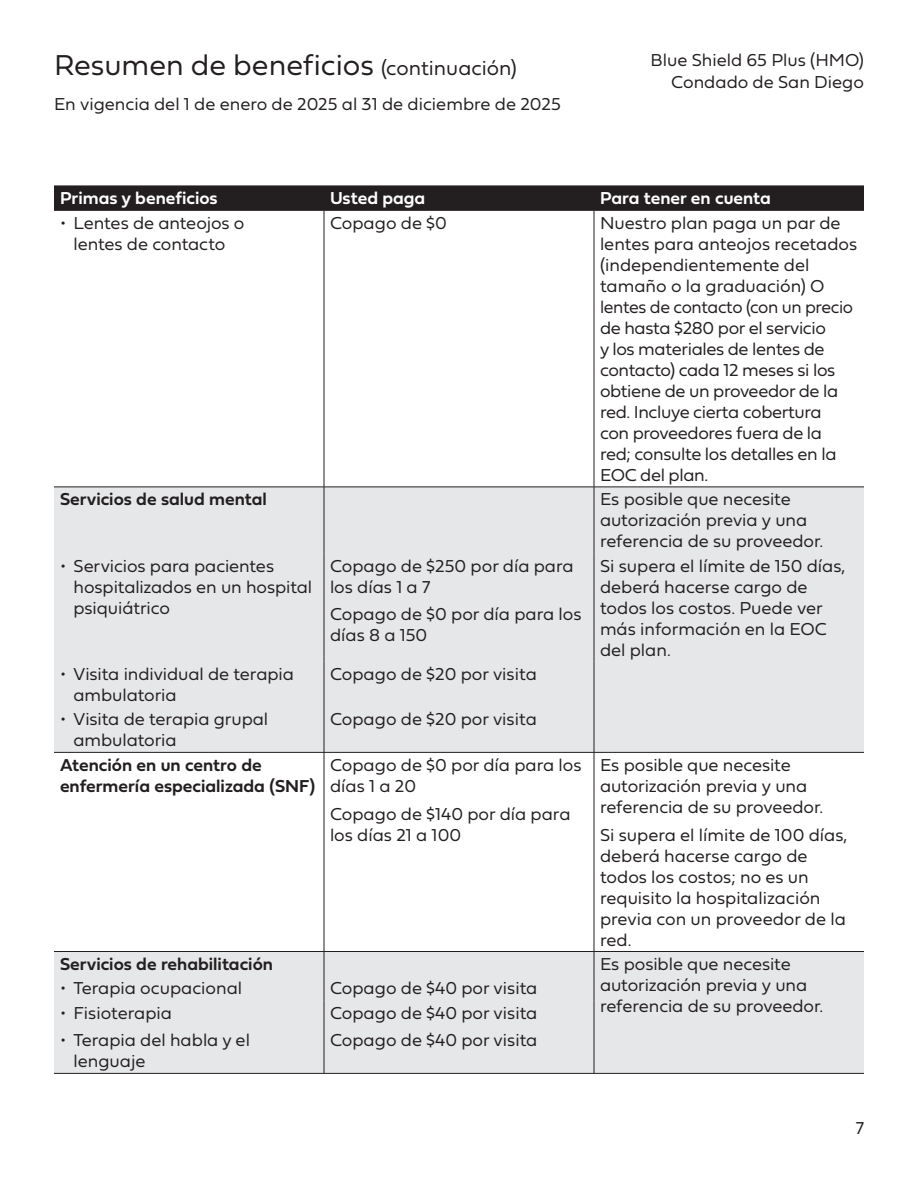
<style>
.page{position:relative;width:918px;height:1188px;background:#fff}
.page>*{position:absolute;margin:0;border:0;box-sizing:border-box;transform-origin:0 0}
.t1{font:30px "Fieldwork Geo Light";color:#231f20}
.t2{font:18px/21px "Fieldwork Geo Light";letter-spacing:-.005em;color:#231f20}
.t3{font:18px/21px "Fieldwork Geo Demibold";color:#231f20}
.t4{font:18px "Fieldwork Geo Demibold";color:#fff}
.s1{font-size:21px}
</style>
<div class="page">
<div style="left:54px;top:488px;width:810px;height:585px;background:#e6e7e9"></div>
<svg style="left:54px;top:753px;width:810px;height:198px"></svg>
<div style="left:54px;top:186px;width:810px;height:24px;background:#231f20"></div>
<hr style="left:54px;top:210px;width:270px;height:1px;background:#231f20">
<hr style="left:324px;top:210px;width:270px;height:1px;background:#231f20">
<hr style="left:324px;top:211px;width:1px;height:276px;background:#231f20">
<hr style="left:594px;top:210px;width:270px;height:1px;background:#231f20">
<hr style="left:594px;top:211px;width:1px;height:276px;background:#231f20">
<hr style="left:54px;top:487px;width:270px;height:1px;background:#231f20">
<hr style="left:324px;top:487px;width:270px;height:1px;background:#231f20">
<hr style="left:324px;top:487px;width:1px;height:66px;background:#231f20">
<hr style="left:324px;top:662px;width:1px;height:45px;background:#231f20">
<hr style="left:594px;top:752px;width:270px;height:1px;background:#231f20">
<hr style="left:594px;top:951px;width:270px;height:1px;background:#231f20">
<hr style="left:324px;top:1000px;width:1px;height:73px;background:#231f20">
<hr style="left:594px;top:1000px;width:1px;height:73px;background:#231f20">
<hr style="left:54px;top:1073px;width:270px;height:1px;background:#231f20">
<hr style="left:324px;top:1073px;width:270px;height:1px;background:#231f20">
<hr style="left:594px;top:1073px;width:270px;height:1px;background:#231f20">
<hr style="left:324px;top:553px;width:1px;height:109px;background:#231f20">
<hr style="left:324px;top:707px;width:1px;height:45px;background:#231f20">
<hr style="left:594px;top:707px;width:1px;height:45px;background:#231f20">
<svg style="left:324px;top:952px;width:1px;height:48px"></svg>
<svg style="left:594px;top:952px;width:1px;height:48px"></svg>
<hr style="left:594px;top:487px;width:270px;height:1px;background:#231f20">
<hr style="left:594px;top:487px;width:1px;height:66px;background:#231f20">
<hr style="left:594px;top:553px;width:1px;height:109px;background:#231f20">
<hr style="left:594px;top:662px;width:1px;height:45px;background:#231f20">
<hr style="left:54px;top:752px;width:270px;height:1px;background:#231f20">
<hr style="left:324px;top:752px;width:270px;height:1px;background:#231f20">
<hr style="left:324px;top:753px;width:1px;height:198px;background:#231f20">
<hr style="left:594px;top:753px;width:1px;height:198px;background:#231f20">
<hr style="left:54px;top:951px;width:270px;height:1px;background:#231f20">
<hr style="left:324px;top:951px;width:270px;height:1px;background:#231f20">
<p class="t1" style="left:54px;top:41px;width:464px">Resumen de beneficios <span class="s1">(continuación)</span></p>
<p class="t2" style="left:54px;top:92px;width:508px">En vigencia del 1 de enero de 2025 al 31 de diciembre de 2025</p>
<p class="t2" style="left:651px;top:49px;width:215px">Blue Shield 65 Plus (HMO)</p>
<p class="t2" style="left:671px;top:71px;width:194px">Condado de San Diego</p>
<p class="t4" style="left:60px;top:184px;width:159px">Primas y beneficios</p>
<p class="t4" style="left:330px;top:184px;width:97px">Usted paga</p>
<p class="t4" style="left:600px;top:184px;width:172px">Para tener en cuenta</p>
<p class="t2" style="left:60px;top:212px;width:186px;text-align:center">• Lentes de anteojos o lentes de contacto</p>
<p class="t2" style="left:330px;top:212px;width:119px">Copago de $0</p>
<p class="t2" style="left:600px;top:212px;width:259px">Nuestro plan paga un par de lentes para anteojos recetados (independientemente del tamaño o la graduación) O lentes de contacto (con un precio de hasta $280 por el servicio<br>y los materiales de lentes de contacto) cada 12 meses si los obtiene de un proveedor de la red. Incluye cierta cobertura<br>con proveedores fuera de la red; consulte los detalles en la<br>EOC del plan.</p>
<p class="t3" style="left:60px;top:488px;width:208px">Servicios de salud mental</p>
<p class="t2" style="left:600px;top:488px;width:225px">Es posible que necesite autorización previa y una referencia de su proveedor.</p>
<p class="t2" style="left:74px;top:554px;width:240px;text-indent:-14px">• Servicios para pacientes hospitalizados en un hospital psiquiátrico</p>
<p class="t2" style="left:330px;top:554px;width:245px">Copago de $250 por día para los días 1 a 7</p>
<p class="t2" style="left:600px;top:554px;width:247px">Si supera el límite de 150 días, deberá hacerse cargo de todos los costos. Puede ver más información en la EOC del plan.</p>
<p class="t2" style="left:330px;top:603px;width:253px">Copago de $0 por día para los días 8 a 150</p>
<p class="t2" style="left:74px;top:663px;width:222px;text-indent:-14px">• Visita individual de terapia ambulatoria</p>
<p class="t2" style="left:330px;top:663px;width:208px">Copago de $20 por visita</p>
<p class="t2" style="left:74px;top:708px;width:196px;text-indent:-14px">• Visita de terapia grupal ambulatoria</p>
<p class="t2" style="left:330px;top:708px;width:208px">Copago de $20 por visita</p>
<p class="t3" style="left:60px;top:754px;width:257px">Atención en un centro de enfermería especializada (SNF)</p>
<p class="t2" style="left:330px;top:753px;width:253px">Copago de $0 por día para los días 1 a 20</p>
<p class="t2" style="left:330px;top:802px;width:242px">Copago de $140 por día para los días 21 a 100</p>
<p class="t2" style="left:600px;top:753px;width:225px">Es posible que necesite autorización previa y una referencia de su proveedor.</p>
<p class="t2" style="left:600px;top:823px;width:249px">Si supera el límite de 100 días, deberá hacerse cargo de todos los costos; no es un requisito la hospitalización previa con un proveedor de la red.</p>
<p class="t3" style="left:60px;top:953px;width:215px">Servicios de rehabilitación</p>
<p class="t2" style="left:600px;top:953px;width:225px">Es posible que necesite autorización previa y una referencia de su proveedor.</p>
<p class="t2" style="left:60px;top:977px;width:184px">• Terapia ocupacional</p>
<p class="t2" style="left:330px;top:977px;width:209px">Copago de $40 por visita</p>
<p class="t2" style="left:60px;top:1001px;width:114px">• Fisioterapia</p>
<p class="t2" style="left:74px;top:1029px;width:178px;text-indent:-14px">• Terapia del habla y el lenguaje</p>
<p class="t2" style="left:330px;top:1001px;width:209px">Copago de $40 por visita</p>
<p class="t2" style="left:330px;top:1029px;width:209px">Copago de $40 por visita</p>
<p class="t2" style="left:856px;top:1117px;width:10px">7</p>
</div>
